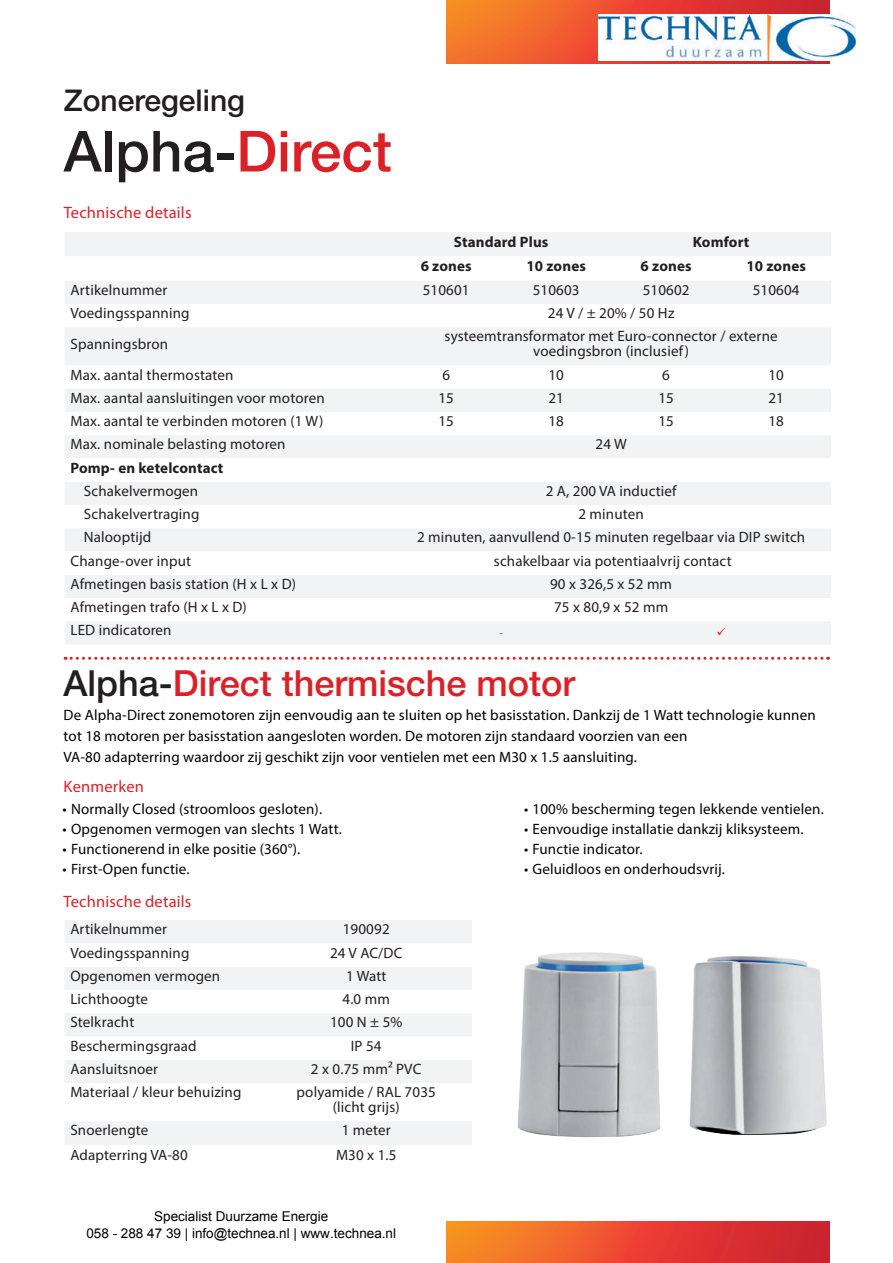
<style>
.page{position:relative;width:893px;height:1263px;background:#fff}
.page>*{position:absolute;margin:0;border:0;box-sizing:border-box;transform-origin:0 0}
.t1{font:500 56.7px "Helvetica Neue LT Std";color:#231f20}
.t2{font:500 36px "Helvetica Neue LT Std";color:#da2128}
.t3{font:500 30px "Helvetica Neue LT Std";color:#231f20}
.t4{font:16.5px "Myriad Pro";letter-spacing:.01em;color:#da2128}
.t5{font:15px/15px "Myriad Pro";letter-spacing:.01em;color:#231f20;text-align:center}
.t6{font:15px/21px "Myriad Pro";letter-spacing:.01em;color:#000}
.t7{font:15px "Myriad Pro";letter-spacing:.01em;color:#040503}
.t8{font:700 15px "Myriad Pro";letter-spacing:.01em;color:#231f20}
.t9{font:13.5px/16.2px "Arial";color:#000;text-align:center}
.t10{font:300 12px "Myriad Pro";color:#231f20}
.s1{color:#da2128}
.s2{color:#231f20}
</style>
<div class="page">
<svg style="left:446px;top:1222px;width:383px;height:41px"></svg>
<svg style="left:446px;top:0;width:383px;height:64px"></svg>
<div style="left:65px;top:232px;width:766px;height:412px;background:#f2f3f4"></div>
<svg style="left:65px;top:256px;width:766px;height:365px"></svg>
<img style="left:689px;top:956px;width:138px;height:179px">
<div style="left:65px;top:920px;width:407px;height:23px;background:#f2f3f4"></div>
<svg style="left:65px;top:967px;width:407px;height:178px;fill:#f3f3f4"></svg>
<img style="left:517px;top:952px;width:144px;height:186px">
<svg style="left:65px;top:657px;width:763px;height:3px"></svg>
<img style="left:599px;top:14px;width:257px;height:47px">
<svg style="left:717px;top:628px;width:8px;height:8px"></svg>
<h3 class="t3" style="left:64px;top:83px;width:183px">Zoneregeling</h3>
<h1 class="t1" style="left:64px;top:117px;width:330px">Alpha-<span class="s1">Direct</span></h1>
<p class="t4" style="left:64px;top:202px;width:129px">Technische details</p>
<p class="t8" style="left:454px;top:232px;width:96px">Standard Plus</p>
<p class="t8" style="left:693px;top:232px;width:58px">Komfort</p>
<p class="t8" style="left:421px;top:256px;width:53px">6 zones</p>
<p class="t8" style="left:526px;top:256px;width:61px">10 zones</p>
<p class="t8" style="left:641px;top:256px;width:53px">6 zones</p>
<p class="t8" style="left:746px;top:256px;width:61px">10 zones</p>
<p class="t5" style="left:71px;top:282px;width:98px">Artikelnummer</p>
<p class="t5" style="left:423px;top:282px;width:48px">510601</p>
<p class="t5" style="left:533px;top:282px;width:48px">510603</p>
<p class="t5" style="left:643px;top:282px;width:48px">510602</p>
<p class="t5" style="left:753px;top:282px;width:48px">510604</p>
<p class="t5" style="left:71px;top:305px;width:121px">Voedingsspanning</p>
<p class="t5" style="left:548px;top:305px;width:128px">24 V / ± 20% / 50 Hz</p>
<p class="t5" style="left:71px;top:336px;width:99px">Spanningsbron</p>
<p class="t5" style="left:445px;top:329px;width:335px">systeemtransformator met Euro-connector / externe voedingsbron (inclusief)</p>
<p class="t5" style="left:71px;top:367px;width:165px">Max. aantal thermostaten</p>
<p class="t5" style="left:442px;top:367px;width:9px">6</p>
<p class="t5" style="left:548px;top:367px;width:17px">10</p>
<p class="t5" style="left:662px;top:367px;width:9px">6</p>
<p class="t5" style="left:768px;top:367px;width:17px">10</p>
<p class="t5" style="left:71px;top:390px;width:256px">Max. aantal aansluitingen voor motoren</p>
<p class="t5" style="left:438px;top:390px;width:17px">15</p>
<p class="t5" style="left:548px;top:390px;width:17px">21</p>
<p class="t5" style="left:658px;top:390px;width:17px">15</p>
<p class="t5" style="left:768px;top:390px;width:17px">21</p>
<p class="t5" style="left:71px;top:413px;width:254px">Max. aantal te verbinden motoren (1 W)</p>
<p class="t5" style="left:438px;top:413px;width:17px">15</p>
<p class="t5" style="left:548px;top:413px;width:17px">18</p>
<p class="t5" style="left:658px;top:413px;width:17px">15</p>
<p class="t5" style="left:768px;top:413px;width:17px">18</p>
<p class="t5" style="left:71px;top:437px;width:217px">Max. nominale belasting motoren</p>
<p class="t5" style="left:596px;top:437px;width:33px">24 W</p>
<p class="t8" style="left:71px;top:458px;width:154px">Pomp- en ketelcontact</p>
<p class="t5" style="left:84px;top:483px;width:116px">Schakelvermogen</p>
<p class="t5" style="left:546px;top:483px;width:132px">2 A, 200 VA inductief</p>
<p class="t5" style="left:84px;top:506px;width:117px">Schakelvertraging</p>
<p class="t5" style="left:578px;top:506px;width:67px">2 minuten</p>
<p class="t5" style="left:84px;top:530px;width:69px">Nalooptijd</p>
<p class="t5" style="left:417px;top:530px;width:390px">2 minuten, aanvullend 0-15 minuten regelbaar via DIP switch</p>
<p class="t5" style="left:71px;top:553px;width:122px">Change-over input</p>
<p class="t5" style="left:494px;top:553px;width:239px">schakelbaar via potentiaalvrij contact</p>
<p class="t5" style="left:71px;top:576px;width:227px">Afmetingen basis station (H x L x D)</p>
<p class="t5" style="left:550px;top:576px;width:124px">90 x 326,5 x 52 mm</p>
<p class="t5" style="left:71px;top:599px;width:178px">Afmetingen trafo (H x L x D)</p>
<p class="t5" style="left:554px;top:599px;width:116px">75 x 80,9 x 52 mm</p>
<p class="t5" style="left:71px;top:623px;width:103px">LED indicatoren</p>
<p class="t10" style="left:499px;top:626px;width:5px">-</p>
<h2 class="t2" style="left:64px;top:661px;width:513px"><span class="s2">Alpha-</span>Direct thermische motor</h2>
<p class="t6" style="left:64px;top:705px;width:753px">De Alpha-Direct zonemotoren zijn eenvoudig aan te sluiten op het basisstation. Dankzij de 1 Watt technologie kunnen tot 18 motoren per basisstation aangesloten worden. De motoren zijn standaard voorzien van een<br>VA-80 adapterring waardoor zij geschikt zijn voor ventielen met een M30 x 1.5 aansluiting.</p>
<p class="t7" style="left:63px;top:800px;width:261px">• Normally Closed (stroomloos gesloten).</p>
<p class="t7" style="left:524px;top:800px;width:301px">• 100% bescherming tegen lekkende ventielen.</p>
<p class="t7" style="left:63px;top:820px;width:281px">• Opgenomen vermogen van slechts 1 Watt.</p>
<p class="t7" style="left:524px;top:820px;width:281px">• Eenvoudige installatie dankzij kliksysteem.</p>
<p class="t7" style="left:63px;top:839px;width:239px">• Functionerend in elke positie (360°).</p>
<p class="t7" style="left:524px;top:839px;width:120px">• Functie indicator.</p>
<p class="t7" style="left:63px;top:859px;width:128px">• First-Open functie.</p>
<p class="t7" style="left:524px;top:859px;width:202px">• Geluidloos en onderhoudsvrij.</p>
<p class="t4" style="left:64px;top:776px;width:82px">Kenmerken</p>
<p class="t4" style="left:64px;top:891px;width:129px">Technische details</p>
<p class="t5" style="left:70px;top:922px;width:98px">Artikelnummer</p>
<p class="t5" style="left:343px;top:922px;width:48px">190092</p>
<p class="t5" style="left:70px;top:945px;width:121px">Voedingsspanning</p>
<p class="t5" style="left:330px;top:945px;width:74px">24 V AC/DC</p>
<p class="t5" style="left:70px;top:968px;width:151px">Opgenomen vermogen</p>
<p class="t5" style="left:346px;top:968px;width:42px">1 Watt</p>
<p class="t5" style="left:70px;top:991px;width:79px">Lichthoogte</p>
<p class="t5" style="left:342px;top:991px;width:49px">4.0 mm</p>
<p class="t5" style="left:70px;top:1015px;width:65px">Stelkracht</p>
<p class="t5" style="left:330px;top:1015px;width:74px">100 N ± 5%</p>
<p class="t5" style="left:70px;top:1038px;width:128px">Beschermingsgraad</p>
<p class="t5" style="left:351px;top:1038px;width:32px">IP 54</p>
<p class="t5" style="left:70px;top:1061px;width:89px">Aansluitsnoer</p>
<p class="t5" style="left:311px;top:1061px;width:112px">2 x 0.75 mm² PVC</p>
<p class="t5" style="left:70px;top:1084px;width:173px">Materiaal / kleur behuizing</p>
<p class="t5" style="left:297px;top:1084px;width:141px">polyamide / RAL 7035 (licht grijs)</p>
<p class="t5" style="left:70px;top:1123px;width:80px">Snoerlengte</p>
<p class="t5" style="left:342px;top:1123px;width:51px">1 meter</p>
<p class="t5" style="left:70px;top:1147px;width:119px">Adapterring VA-80</p>
<p class="t5" style="left:336px;top:1147px;width:62px">M30 x 1.5</p>
<p class="t9" style="left:86px;top:1209px;width:311px">Specialist Duurzame Energie<br>058 - 288 47 39 | info@technea.nl | www.technea.nl</p>
</div>
